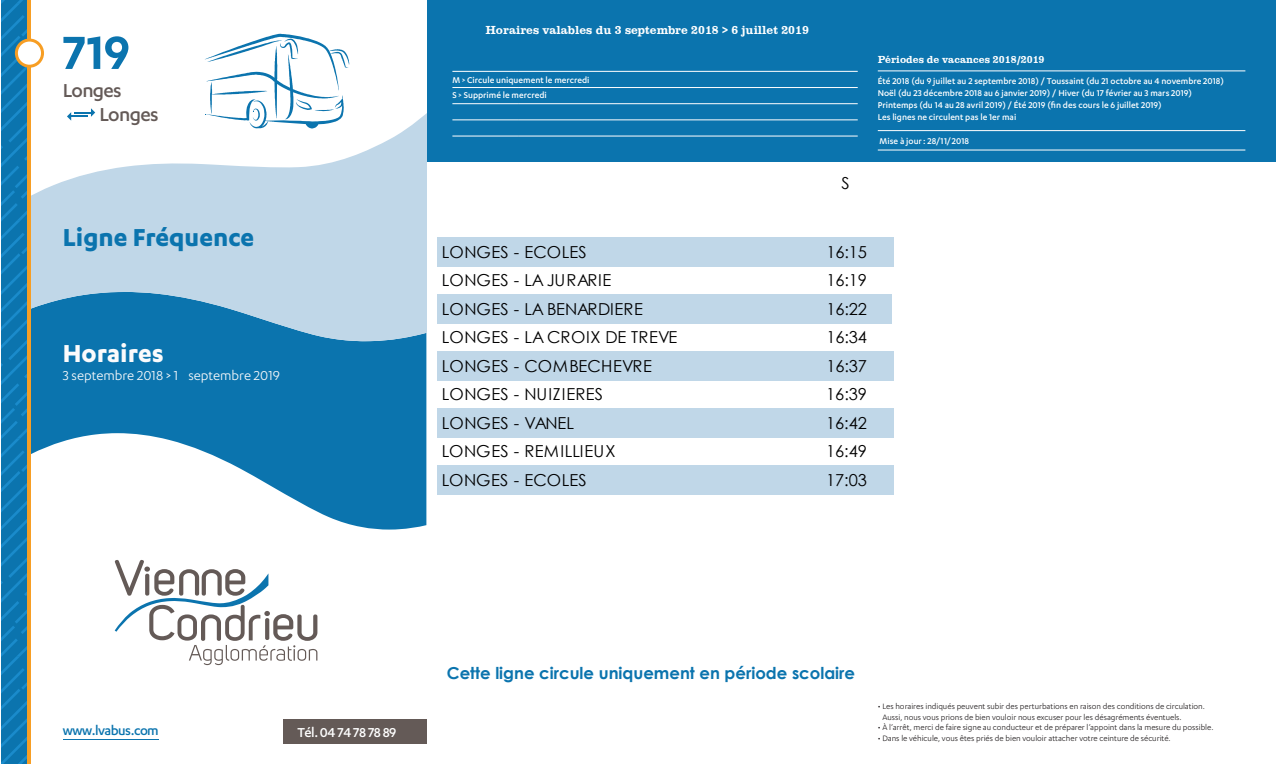
<style>
.page{position:relative;width:1276px;height:764px;background:#fff}
.page>*{position:absolute;margin:0;border:0;box-sizing:border-box;transform-origin:0 0}
.t1{font:600 54px "Karbon";color:#0b74ae}
.t2{font:700 28.5px "Karbon";color:#0b74ae}
.t3{font:700 28.5px "Karbon";color:#fbfbfc}
.t4{font:500 21.75px/23.2px "Karbon";letter-spacing:-.03em;color:#645a57}
.t5{font:16.5px "Century Gothic";letter-spacing:.01em;color:#000001}
.t6{font:700 16.5px "Century Gothic";color:#0b74ae}
.t7{font:16.5px "Century Gothic";letter-spacing:.03em;color:#000001}
.t8{font:15px "Karbon";color:#fbfbfc}
.t9{font:500 15px "Karbon";letter-spacing:-.035em;color:#0b74ae}
.t10{font:500 15px "Karbon";letter-spacing:-.03em;color:#fff}
.t11{font:12px "Clarendon";color:#fff}
.t12{font:10.5px "Clarendon";color:#fff}
.t13{font:500 9.75px/12px "Karbon";color:#fff}
.t14{font:9px/10.5px "Karbon";color:#231f20}
</style>
<div class="page">
<div style="left:427px;top:0;width:848px;height:162px;background:#0b74ae"></div>
<hr style="left:452px;top:87px;width:66px;height:1px;background:#fff">
<hr style="left:518px;top:87px;width:339px;height:1px;background:#fff">
<hr style="left:452px;top:103px;width:66px;height:1px;background:#fff">
<hr style="left:518px;top:103px;width:339px;height:1px;background:#fff">
<hr style="left:452px;top:120px;width:66px;height:1px;background:#fff">
<hr style="left:518px;top:120px;width:339px;height:1px;background:#fff">
<hr style="left:452px;top:136px;width:66px;height:1px;background:#fff">
<hr style="left:518px;top:136px;width:339px;height:1px;background:#fff">
<hr style="left:452px;top:71px;width:66px;height:1px;background:#fff">
<hr style="left:518px;top:71px;width:339px;height:1px;background:#fff">
<hr style="left:877px;top:71px;width:368px;height:1px;background:#fff">
<hr style="left:877px;top:150px;width:368px;height:1px;background:#fff">
<hr style="left:877px;top:130px;width:368px;height:1px;background:#fff">
<svg style="left:44px;top:352px;width:382px;height:177px;fill:#0b74ae"></svg>
<div style="left:283px;top:719px;width:143px;height:24px;background:#645a57"></div>
<svg style="left:44px;top:112px;width:382px;height:240px;fill:#c0d7e8"></svg>
<svg style="left:115px;top:560px;width:202px;height:104px"></svg>
<svg style="left:67px;top:108px;width:28px;height:13px"></svg>
<svg style="left:1px;top:0;width:43px;height:763px"></svg>
<hr style="left:63px;top:738px;width:95px;height:1px;background:#0b74ae">
<svg style="left:205px;top:34px;width:144px;height:95px"></svg>
<div style="left:437px;top:237px;width:457px;height:30px;background:#c0d7e8"></div>
<div style="left:437px;top:294px;width:455px;height:30px;background:#c0d7e8"></div>
<div style="left:437px;top:351px;width:457px;height:30px;background:#c0d7e8"></div>
<div style="left:437px;top:408px;width:457px;height:29px;background:#c0d7e8"></div>
<div style="left:437px;top:464px;width:457px;height:30px;background:#c0d7e8"></div>
<h1 class="t1" style="left:63px;top:22px;width:69px">719</h1>
<h3 class="t4" style="left:99px;top:78px;width:61px;text-indent:-37px">Longes<br>Longes</h3>
<h2 class="t2" style="left:63px;top:221px;width:193px">Ligne Fréquence</h2>
<h2 class="t3" style="left:63px;top:337px;width:102px">Horaires</h2>
<h3 class="t8" style="left:63px;top:367px;width:219px">3 septembre 2018 &gt; 1<sup>er</sup> septembre 2019</h3>
<h3 class="t11" style="left:485px;top:23px;width:325px">Horaires valables du 3 septembre 2018 &gt; 6 juillet 2019</h3>
<p class="t12" style="left:877px;top:54px;width:168px">Périodes de vacances 2018/2019</p>
<p class="t13" style="left:452px;top:73px;width:139px">M &gt; Circule uniquement le mercredi</p>
<p class="t13" style="left:877px;top:74px;width:347px">Été 2018 (du 9 juillet au 2 septembre 2018) / Toussaint (du 21 octobre au 4 novembre 2018)<br>Noël (du 23 décembre 2018 au 6 janvier 2019) / Hiver (du 17 février au 3 mars 2019)<br>Printemps (du 14 au 28 avril 2019) / Été 2019 (fin des cours le 6 juillet 2019)<br>Les lignes ne circulent pas le 1er mai</p>
<p class="t13" style="left:452px;top:88px;width:96px">S &gt; Supprimé le mercredi</p>
<h3 class="t5" style="left:841px;top:171px;width:10px">S</h3>
<p class="t13" style="left:879px;top:134px;width:91px">Mise à jour: 28/11/2018</p>
<h3 class="t5" style="left:442px;top:240px;width:146px">LONGES - ECOLES</h3>
<h3 class="t5" style="left:826px;top:240px;width:42px">16:15</h3>
<h3 class="t5" style="left:442px;top:269px;width:171px">LONGES - LA JURARIE</h3>
<h3 class="t5" style="left:826px;top:269px;width:42px">16:19</h3>
<h3 class="t5" style="left:442px;top:297px;width:202px">LONGES - LA BENARDIERE</h3>
<h3 class="t5" style="left:826px;top:297px;width:42px">16:22</h3>
<h3 class="t5" style="left:442px;top:326px;width:237px">LONGES - LA CROIX DE TREVE</h3>
<h3 class="t5" style="left:826px;top:326px;width:42px">16:34</h3>
<h3 class="t5" style="left:442px;top:354px;width:211px">LONGES - COMBECHEVRE</h3>
<h3 class="t5" style="left:826px;top:354px;width:42px">16:37</h3>
<h3 class="t7" style="left:442px;top:383px;width:163px">LONGES - NUIZIERES</h3>
<h3 class="t5" style="left:826px;top:383px;width:42px">16:39</h3>
<h3 class="t5" style="left:442px;top:411px;width:134px">LONGES - VANEL</h3>
<h3 class="t5" style="left:826px;top:411px;width:42px">16:42</h3>
<h3 class="t5" style="left:442px;top:439px;width:175px">LONGES - REMILLIEUX</h3>
<h3 class="t5" style="left:826px;top:439px;width:42px">16:49</h3>
<h3 class="t5" style="left:442px;top:468px;width:146px">LONGES - ECOLES</h3>
<h3 class="t5" style="left:826px;top:468px;width:42px">17:03</h3>
<h3 class="t9" style="left:63px;top:722px;width:97px">www.lvabus.com</h3>
<h3 class="t10" style="left:297px;top:723px;width:100px">Tél.04 7478 78 89</h3>
<h3 class="t6" style="left:447px;top:660px;width:410px">Cette ligne circule uniquement en période scolaire</h3>
<p class="t14" style="left:882px;top:700px;width:324px;text-indent:-5px">• Les horaires indiqués peuvent subir des perturbations en raison des conditions de circulation.<br>Aussi, nous vous prions de bien vouloir nous excuser pour les désagréments éventuels.</p>
<p class="t14" style="left:877px;top:721px;width:337px">• À l’arrêt, merci de faire signe au conducteur et de préparer l’appoint dans la mesure du possible.</p>
<p class="t14" style="left:877px;top:732px;width:294px">• Dans le véhicule, vous êtes priés de bien vouloir attacher votre ceinture de sécurité.</p>
</div>
